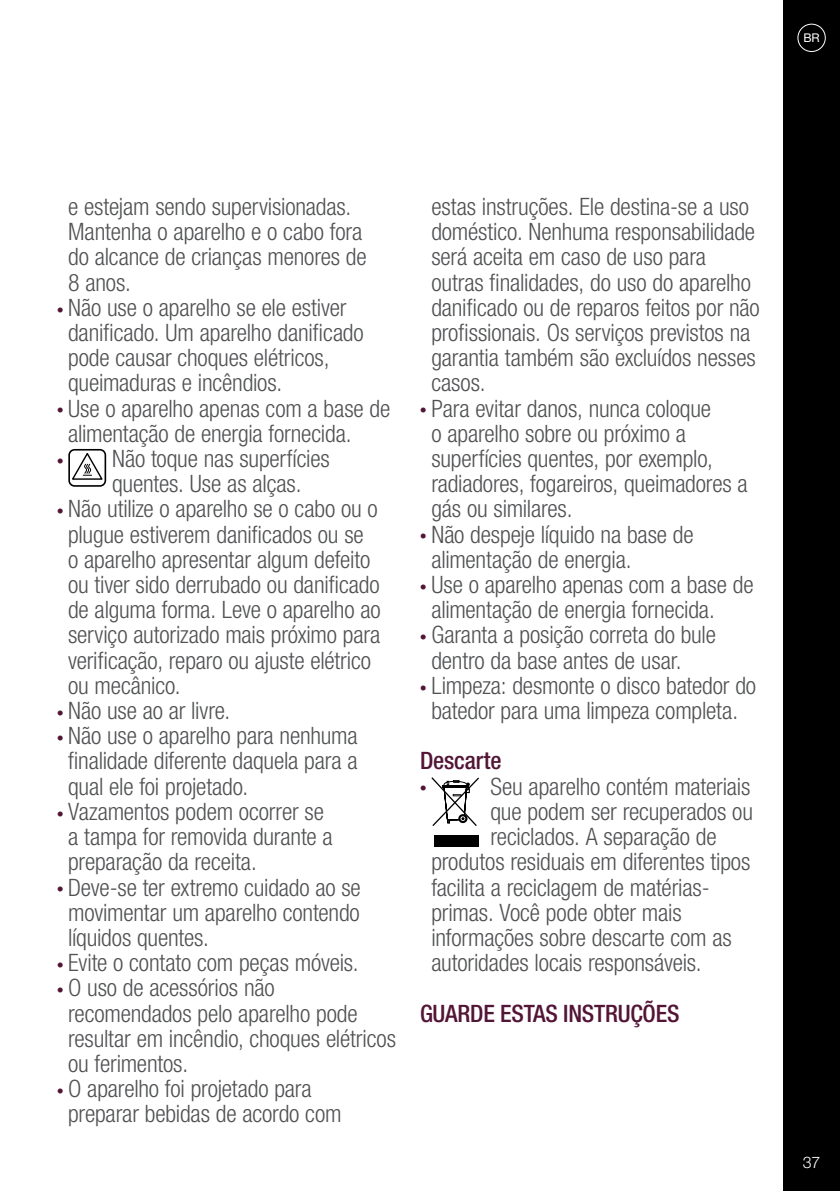
<style>
.page{position:relative;width:840px;height:1191px;background:#fff}
.page>*{position:absolute;margin:0;border:0;box-sizing:border-box;transform-origin:0 0}
.t1{font:300 condensed 24px/25.2px "Helvetica Neue LT Pro";letter-spacing:-.005em;color:#515254}
.t2{font:500 condensed 24px "Helvetica Neue LT Pro";letter-spacing:-.01em;color:#521536}
.t3{font:300 16px "Helvetica Neue LT Pro";color:#fff}
.t4{font:300 condensed 14px "Helvetica Neue LT Pro";color:#521536}
.t5{font:12px "Helvetica Neue LT Pro";color:#fff}
.s1{font-size:14px;color:#521536}
</style>
<div class="page">
<div style="left:782px;top:0;width:57px;height:1191px;background:#000"></div>
<div style="left:797px;top:24px;width:28px;height:28px;border:1px solid #fff;border-radius:50%"></div>
<div style="left:68px;top:449px;width:38px;height:38px;border:2px solid #000;border-radius:5px"></div>
<svg style="left:70px;top:451px;width:34px;height:30px"></svg>
<svg style="left:431px;top:777px;width:48px;height:49px"></svg>
<div style="left:433px;top:835px;width:45px;height:11px;background:#000"></div>
<p class="t5" style="left:802px;top:31px;width:18px">BR</p>
<p class="t1" style="left:68px;top:194px;width:300px">e estejam sendo supervisionadas.<br>Mantenha o aparelho e o cabo fora do alcance de crianças menores de<br>8 anos.</p>
<p class="t1" style="left:68px;top:294px;width:297px;text-indent:-11px"><span class="s1">•</span> Não use o aparelho se ele estiver danificado. Um aparelho danificado pode causar choques elétricos, queimaduras e incêndios.</p>
<p class="t1" style="left:68px;top:395px;width:323px;text-indent:-11px"><span class="s1">•</span> Use o aparelho apenas com a base de alimentação de energia fornecida.</p>
<p class="t1" style="left:112px;top:446px;width:219px;text-indent:-55px"><span class="s1">•</span> Não toque nas superfícies quentes. Use as alças.</p>
<p class="t1" style="left:68px;top:496px;width:314px;text-indent:-11px"><span class="s1">•</span> Não utilize o aparelho se o cabo ou o plugue estiverem danificados ou se<br>o aparelho apresentar algum defeito ou tiver sido derrubado ou danificado de alguma forma. Leve o aparelho ao serviço autorizado mais próximo para verificação, reparo ou ajuste elétrico ou mecânico.</p>
<p class="t1" style="left:57px;top:698px;width:175px"><span class="s1">•</span> Não use ao ar livre.</p>
<p class="t1" style="left:68px;top:723px;width:291px;text-align:justify;text-indent:-11px"><span class="s1">•</span> Não use o aparelho para nenhuma finalidade diferente daquela para a qual ele foi projetado.</p>
<p class="t1" style="left:68px;top:798px;width:266px;text-indent:-11px"><span class="s1">•</span> Vazamentos podem ocorrer se a tampa for removida durante a preparação da receita.</p>
<p class="t1" style="left:68px;top:874px;width:294px;text-align:justify;text-indent:-11px"><span class="s1">•</span> Deve-se ter extremo cuidado ao se movimentar um aparelho contendo líquidos quentes.</p>
<p class="t1" style="left:57px;top:950px;width:303px"><span class="s1">•</span> Evite o contato com peças móveis.</p>
<p class="t1" style="left:68px;top:975px;width:329px;text-indent:-11px"><span class="s1">•</span> O uso de acessórios não recomendados pelo aparelho pode resultar em incêndio, choques elétricos ou ferimentos.</p>
<p class="t1" style="left:68px;top:1076px;width:275px;text-indent:-11px"><span class="s1">•</span> O aparelho foi projetado para preparar bebidas de acordo com</p>
<p class="t1" style="left:431px;top:194px;width:330px">estas instruções. Ele destina-se a uso doméstico. Nenhuma responsabilidade será aceita em caso de uso para outras finalidades, do uso do aparelho danificado ou de reparos feitos por não profissionais. Os serviços previstos na garantia também são excluídos nesses casos.</p>
<p class="t1" style="left:431px;top:395px;width:318px;text-indent:-11px"><span class="s1">•</span> Para evitar danos, nunca coloque<br>o aparelho sobre ou próximo a superfícies quentes, por exemplo, radiadores, fogareiros, queimadores a gás ou similares.</p>
<p class="t1" style="left:431px;top:521px;width:264px;text-indent:-11px"><span class="s1">•</span> Não despeje líquido na base de alimentação de energia.</p>
<p class="t1" style="left:431px;top:572px;width:323px;text-indent:-11px"><span class="s1">•</span> Use o aparelho apenas com a base de alimentação de energia fornecida.</p>
<p class="t1" style="left:431px;top:622px;width:286px;text-indent:-11px"><span class="s1">•</span> Garanta a posição correta do bule dentro da base antes de usar.</p>
<p class="t1" style="left:420px;top:672px;width:337px;text-align:center"><span class="s1">•</span> Limpeza: desmonte o disco batedor do batedor para uma limpeza completa.</p>
<p class="t2" style="left:420px;top:746px;width:83px">Descarte</p>
<p class="t4" style="left:420px;top:780px;width:8px">•</p>
<p class="t1" style="left:490px;top:773px;width:261px">Seu aparelho contém materiais</p>
<p class="t1" style="left:490px;top:798px;width:264px">que podem ser recuperados ou</p>
<p class="t1" style="left:490px;top:824px;width:227px">reciclados. A separação de</p>
<p class="t1" style="left:431px;top:849px;width:320px">produtos residuais em diferentes tipos</p>
<p class="t1" style="left:431px;top:874px;width:280px">facilita a reciclagem de matérias-</p>
<p class="t1" style="left:431px;top:899px;width:252px">primas. Você pode obter mais</p>
<p class="t1" style="left:431px;top:924px;width:302px">informações sobre descarte com as</p>
<p class="t1" style="left:431px;top:950px;width:272px">autoridades locais responsáveis.</p>
<p class="t2" style="left:420px;top:998px;width:261px">GUARDE ESTAS INSTRUÇÕES</p>
<p class="t3" style="left:802px;top:1152px;width:19px">37</p>
</div>
